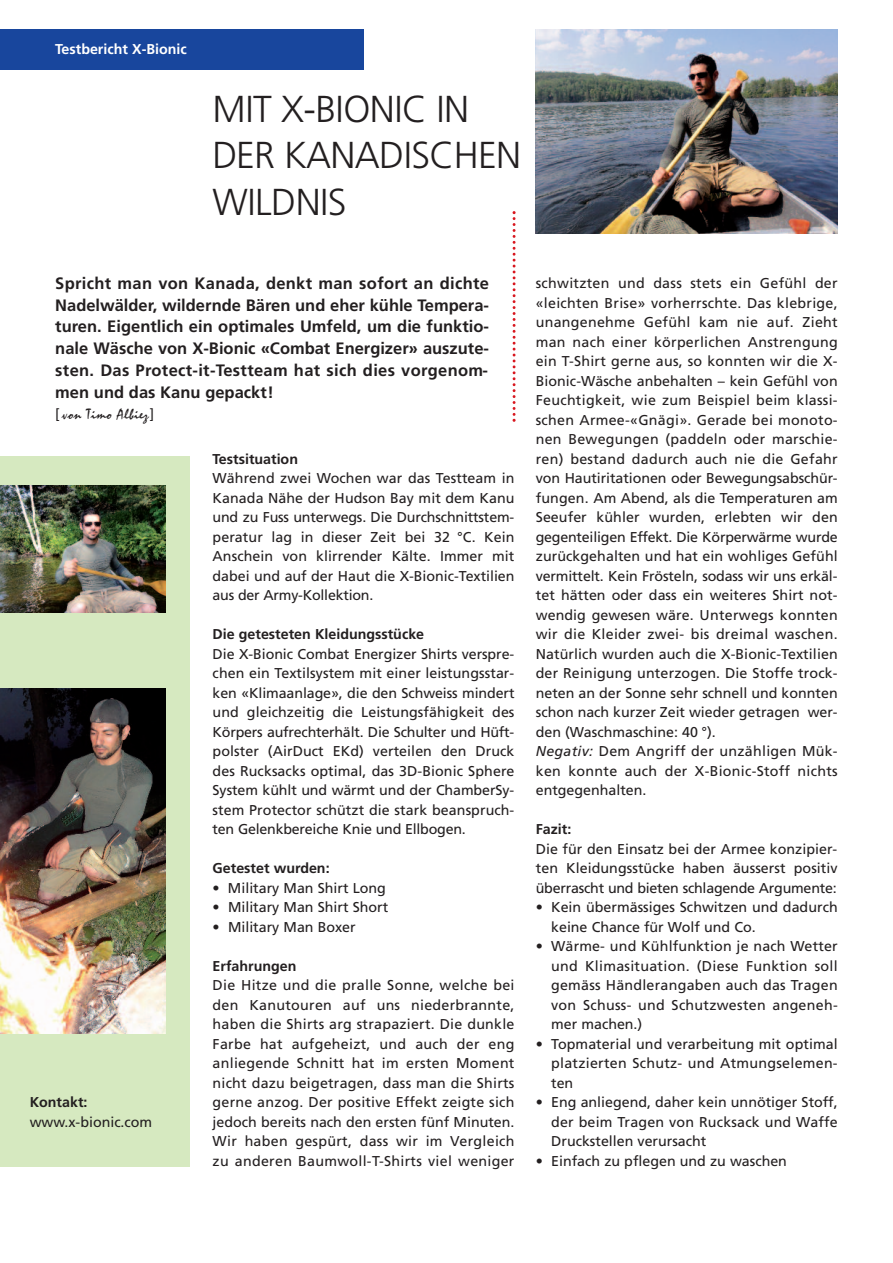
<style>
.page{position:relative;width:893px;height:1263px;background:#fff}
.page>*{position:absolute;margin:0;border:0;box-sizing:border-box;transform-origin:0 0}
.t1{font:300 37.5px/46.5px "Frutiger LT";letter-spacing:-.015em;color:#231f20}
.t2{font:700 16.5px/21.8px "Frutiger LT";letter-spacing:.02em;color:#231f20;text-align:justify}
.t3{font:15px "Mistral D";letter-spacing:.05em;color:#231f20}
.t4{font:14.25px/19.5px "Frutiger LT";letter-spacing:.005em;color:#231f20;text-align:justify}
.t5{font:700 14.25px "Frutiger LT";color:#231f20}
.t6{font:700 14.25px "Frutiger LT";color:#fff}
.s1{font-family:"Frutiger LT";font-size:14.25px}
.s2{font-family:"Frutiger CE";font-style:italic}
</style>
<div class="page">
<div style="left:0;top:456px;width:189px;height:710px;background:#d6e9c0"></div>
<svg style="left:513px;top:211px;width:3px;height:211px"></svg>
<div style="left:0;top:30px;width:364px;height:40px;background:#18469d"></div>
<img style="left:0;top:485px;width:166px;height:128px">
<img style="left:0;top:689px;width:166px;height:344px">
<img style="left:536px;top:30px;width:302px;height:204px">
<p class="t6" style="left:55px;top:43px;width:133px">Testbericht X-Bionic</p>
<h1 class="t1" style="left:213px;top:88px;width:310px">MIT X-BIONIC IN<br>DER KANADISCHEN<br>WILDNIS</h1>
<p class="t2" style="left:55px;top:273px;width:435px">Spricht man von Kanada, denkt man sofort an dichte Nadelwälder, wildernde Bären und eher kühle Tempera&shy;turen. Eigentlich ein optimales Umfeld, um die funktio&shy;nale Wäsche von X-Bionic «Combat Energizer» auszute&shy;sten. Das Protect-it-Testteam hat sich dies vorgenom&shy;men und das Kanu gepackt!</p>
<p class="t3" style="left:55px;top:405px;width:101px"><span class="s1">[</span> von Timo Albiez<span class="s1">]</span></p>
<p class="t5" style="left:30px;top:1096px;width:59px">Kontakt:</p>
<p class="t4" style="left:30px;top:1113px;width:124px">www.x-bionic.com</p>
<p class="t5" style="left:213px;top:453px;width:87px">Testsituation</p>
<p class="t4" style="left:213px;top:469px;width:303px">Während zwei Wochen war das Testteam in Kanada Nähe der Hudson Bay mit dem Kanu und zu Fuss unterwegs. Die Durchschnittstem&shy;peratur lag in dieser Zeit bei 32 °C. Kein Anschein von klirrender Kälte. Immer mit dabei und auf der Haut die X-Bionic-Textilien aus der Army-Kollektion.</p>
<p class="t5" style="left:213px;top:628px;width:213px">Die getesteten Kleidungsstücke</p>
<p class="t4" style="left:213px;top:645px;width:303px">Die X-Bionic Combat Energizer Shirts verspre&shy;chen ein Textilsystem mit einer leistungsstar&shy;ken «Klimaanlage», die den Schweiss mindert und gleichzeitig die Leistungsfähigkeit des Körpers aufrechterhält. Die Schulter und Hüft&shy;polster (AirDuct EKd) verteilen den Druck des Rucksacks optimal, das 3D-Bionic Sphere System kühlt und wärmt und der ChamberSy&shy;stem Protector schützt die stark beanspruch&shy;ten Gelenkbereiche Knie und Ellbogen.</p>
<p class="t5" style="left:213px;top:862px;width:119px">Getestet wurden:</p>
<p class="t4" style="left:213px;top:879px;width:175px">• Military Man Shirt Long</p>
<p class="t4" style="left:213px;top:898px;width:177px">• Military Man Shirt Short</p>
<p class="t4" style="left:213px;top:918px;width:145px">• Military Man Boxer</p>
<p class="t5" style="left:213px;top:960px;width:85px">Erfahrungen</p>
<p class="t4" style="left:213px;top:976px;width:303px">Die Hitze und die pralle Sonne, welche bei den Kanutouren auf uns niederbrannte, haben die Shirts arg strapaziert. Die dunkle Farbe hat aufgeheizt, und auch der eng anliegende Schnitt hat im ersten Moment nicht dazu beigetragen, dass man die Shirts gerne anzog. Der positive Effekt zeigte sich jedoch bereits nach den ersten fünf Minuten.<br>Wir haben gespürt, dass wir im Vergleich zu anderen Baumwoll-T-Shirts viel weniger</p>
<p class="t4" style="left:536px;top:274px;width:303px;text-align:left">schwitzten und dass stets ein Gefühl der «leichten Brise» vorherrschte. Das klebrige, unangenehme Gefühl kam nie auf. Zieht man nach einer körperlichen Anstrengung ein T-Shirt gerne aus, so konnten wir die X-Bionic-Wäsche anbehalten – kein Gefühl von Feuchtigkeit, wie zum Beispiel beim klassi&shy;schen Armee-«Gnägi». Gerade bei monoto&shy;nen Bewegungen (paddeln oder marschie&shy;ren) bestand dadurch auch nie die Gefahr von Hautiritationen oder Bewegungsabschür&shy;fungen. Am Abend, als die Temperaturen am Seeufer kühler wurden, erlebten wir den gegenteiligen Effekt. Die Körperwärme wurde zurückgehalten und hat ein wohliges Gefühl vermittelt. Kein Frösteln, sodass wir uns erkäl&shy;tet hätten oder dass ein weiteres Shirt not&shy;wendig gewesen wäre. Unterwegs konnten wir die Kleider zwei- bis dreimal waschen.<br>Natürlich wurden auch die X-Bionic-Textilien der Reinigung unterzogen. Die Stoffe trock&shy;neten an der Sonne sehr schnell und konnten schon nach kurzer Zeit wieder getragen wer&shy;den (Waschmaschine: 40 °).<br><span class="s2">Negativ:</span> Dem Angriff der unzähligen Mük&shy;ken konnte auch der X-Bionic-Stoff nichts entgegenhalten.</p>
<p class="t5" style="left:536px;top:823px;width:37px">Fazit:</p>
<p class="t4" style="left:536px;top:840px;width:303px">Die für den Einsatz bei der Armee konzipier&shy;ten Kleidungsstücke haben äusserst positiv überrascht und bieten schlagende Argumente:</p>
<p class="t4" style="left:551px;top:898px;width:288px;text-indent:-15px">• Kein übermässiges Schwitzen und dadurch keine Chance für Wolf und Co.</p>
<p class="t4" style="left:551px;top:937px;width:288px;text-indent:-15px">• Wärme- und Kühlfunktion je nach Wetter und Klimasituation. (Diese Funktion soll gemäss Händlerangaben auch das Tragen von Schuss- und Schutzwesten angeneh&shy;mer machen.)</p>
<p class="t4" style="left:551px;top:1035px;width:288px;text-indent:-15px">• Topmaterial und verarbeitung mit optimal platzierten Schutz- und Atmungselemen&shy;ten</p>
<p class="t4" style="left:551px;top:1093px;width:288px;text-indent:-15px">• Eng anliegend, daher kein unnötiger Stoff, der beim Tragen von Rucksack und Waffe Druckstellen verursacht</p>
<p class="t4" style="left:536px;top:1152px;width:253px">• Einfach zu pflegen und zu waschen</p>
</div>
